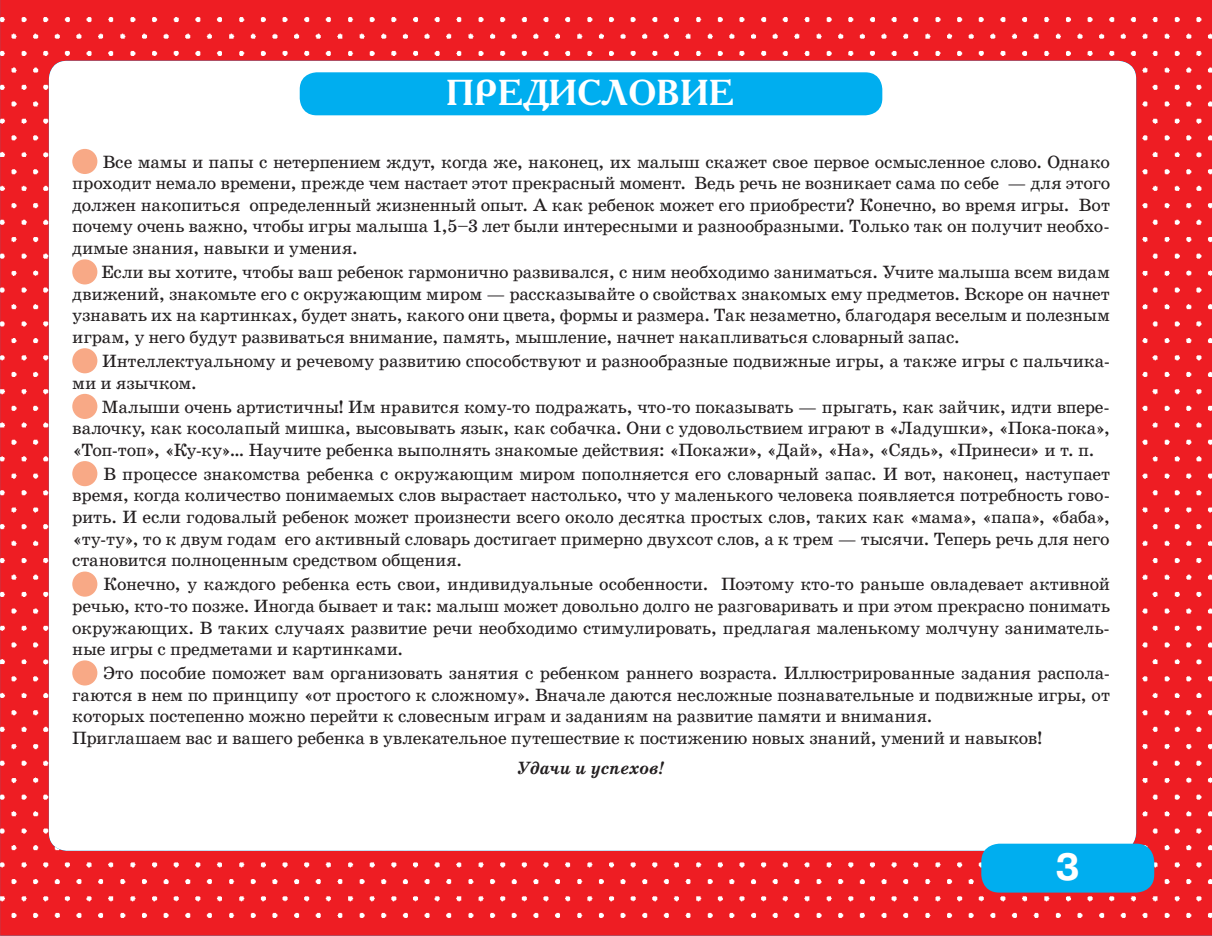
<style>
.page{position:relative;width:1212px;height:936px;background:#fff}
.page>*{position:absolute;margin:0;border:0;box-sizing:border-box;transform-origin:0 0}
.t1{font:700 37.8px "Pragmatica C";color:#fff}
.t2{font:700 36px "Academy C";color:#fff}
.t3{font:18px/21.6px "School Book C";letter-spacing:-.01em;color:#231f20;text-align:justify}
.t4{font:italic 700 18px "School Book C";letter-spacing:-.015em;color:#231f20}
</style>
<div class="page">
<img style="left:0;top:0;width:1212px;height:935px">
<div style="left:981px;top:843px;width:173px;height:49px;background:#00aeef;border-radius:18px"></div>
<div style="left:72px;top:149px;width:25px;height:25px;background:#f8a986;border-radius:50%"></div>
<div style="left:72px;top:259px;width:25px;height:25px;background:#f8a986;border-radius:50%"></div>
<div style="left:72px;top:348px;width:25px;height:25px;background:#f8a986;border-radius:50%"></div>
<div style="left:72px;top:394px;width:25px;height:25px;background:#f8a986;border-radius:50%"></div>
<div style="left:72px;top:461px;width:25px;height:25px;background:#f8a986;border-radius:50%"></div>
<div style="left:72px;top:571px;width:25px;height:25px;background:#f8a986;border-radius:50%"></div>
<div style="left:72px;top:660px;width:25px;height:25px;background:#f8a986;border-radius:50%"></div>
<div style="left:300px;top:72px;width:582px;height:43px;background:#00aeef;border-radius:17px"></div>
<p class="t2" style="left:446px;top:77px;width:289px">ПРЕДИСЛОВИЕ</p>
<p class="t3" style="left:72px;top:152px;width:1039px;text-indent:30px">Все мамы и папы с нетерпением ждут, когда же, наконец, их малыш скажет свое первое осмысленное слово. Однако проходит немало времени, прежде чем настает этот прекрасный момент. Ведь речь не возникает сама по себе — для этого должен накопиться определенный жизненный опыт. А как ребенок может его приобрести? Конечно, во время игры. Вот почему очень важно, чтобы игры малыша 1,5–3 лет были интересными и разнообразными. Только так он получит необхо&shy;димые знания, навыки и умения.</p>
<p class="t3" style="left:72px;top:263px;width:1039px;text-indent:29px">Если вы хотите, чтобы ваш ребенок гармонично развивался, с ним необходимо заниматься. Учите малыша всем видам движений, знакомьте его с окружающим миром — рассказывайте о свойствах знакомых ему предметов. Вскоре он начнет узнавать их на картинках, будет знать, какого они цвета, формы и размера. Так незаметно, благодаря веселым и полезным играм, у него будут развиваться внимание, память, мышление, начнет накапливаться словарный запас.</p>
<p class="t3" style="left:72px;top:351px;width:1039px;text-indent:30px">Интеллектуальному и речевому развитию способствуют и разнообразные подвижные игры, а также игры с пальчика&shy;ми и язычком.</p>
<p class="t3" style="left:72px;top:397px;width:1039px;text-indent:30px">Малыши очень артистичны! Им нравится кому-то подражать, что-то показывать — прыгать, как зайчик, идти впере&shy;валочку, как косолапый мишка, высовывать язык, как собачка. Они с удовольствием играют в «Ладушки», «Пока-пока», «Топ-топ», «Ку-ку»… Научите ребенка выполнять знакомые действия: «Покажи», «Дай», «На», «Сядь», «Принеси» и т. п.</p>
<p class="t3" style="left:72px;top:464px;width:1039px;text-indent:31px">В процессе знакомства ребенка с окружающим миром пополняется его словарный запас. И вот, наконец, наступает время, когда количество понимаемых слов вырастает настолько, что у маленького человека появляется потребность гово&shy;рить. И если годовалый ребенок может произнести всего около десятка простых слов, таких как «мама», «папа», «баба», «ту-ту», то к двум годам его активный словарь достигает примерно двухсот слов, а к трем — тысячи. Теперь речь для него становится полноценным средством общения.</p>
<p class="t3" style="left:72px;top:575px;width:1039px;text-indent:31px">Конечно, у каждого ребенка есть свои, индивидуальные особенности. Поэтому кто-то раньше овладевает активной речью, кто-то позже. Иногда бывает и так: малыш может довольно долго не разговаривать и при этом прекрасно понимать окружающих. В таких случаях развитие речи необходимо стимулировать, предлагая маленькому молчуну заниматель&shy;ные игры с предметами и картинками.</p>
<p class="t3" style="left:72px;top:663px;width:1039px;text-align:left;text-indent:31px">Это пособие поможет вам организовать занятия с ребенком раннего возраста. Иллюстрированные задания распола&shy;гаются в нем по принципу «от простого к сложному». Вначале даются несложные познавательные и подвижные игры, от которых постепенно можно перейти к словесным играм и заданиям на развитие памяти и внимания.<br>Приглашаем вас и вашего ребенка в увлекательное путешествие к постижению новых знаний, умений и навыков!</p>
<p class="t4" style="left:517px;top:761px;width:149px">Удачи и успехов!</p>
<p class="t1" style="left:1055px;top:847px;width:26px">3</p>
</div>
